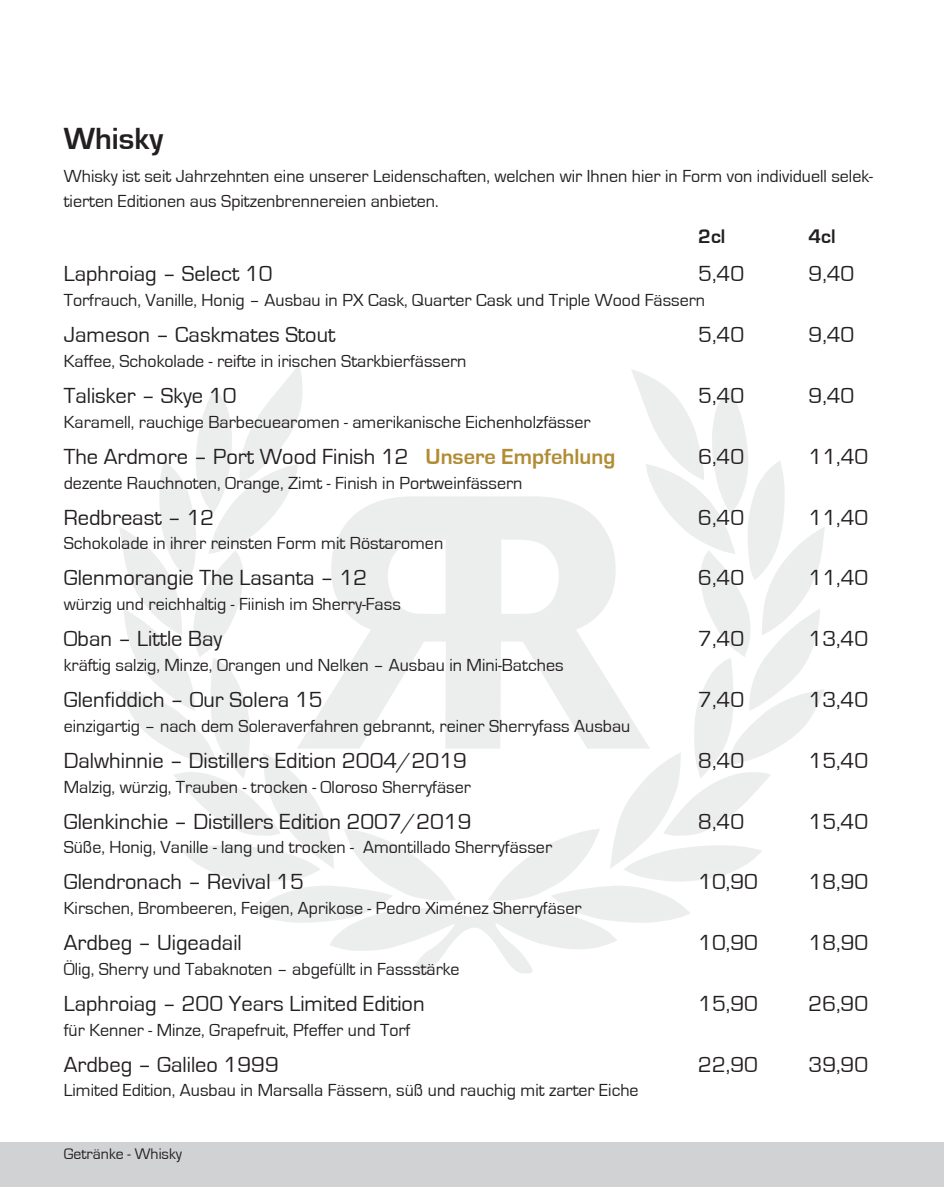
<style>
.page{position:relative;width:944px;height:1187px;background:#fff}
.page>*{position:absolute;margin:0;border:0;box-sizing:border-box;transform-origin:0 0}
.t1{font:700 31.5px "Eurostile";color:#231f20}
.t2{font:22.5px "Eurostile";color:#231f20}
.t3{font:700 20.25px "Eurostile";color:#231f20}
.t4{font:18px/24.8px "Eurostile";color:#231f20}
.t5{font:15.75px "Eurostile";color:#231f20}
.s1{font-weight:700;color:#b18c34}
</style>
<div class="page">
<svg style="left:119px;top:365px;width:706px;height:611px"></svg>
<svg style="left:297px;top:496px;width:353px;height:252px;fill:#eceded"></svg>
<div style="left:0;top:1142px;width:944px;height:44px;background:#d1d2d4"></div>
<h1 class="t1" style="left:64px;top:121px;width:101px">Whisky</h1>
<p class="t4" style="left:64px;top:164px;width:811px">Whisky ist seit Jahrzehnten eine unserer Leidenschaften, welchen wir Ihnen hier in Form von individuell selek&shy;tierten Editionen aus Spitzenbrennereien anbieten.</p>
<p class="t3" style="left:698px;top:225px;width:29px">2cl</p>
<p class="t3" style="left:809px;top:225px;width:29px">4cl</p>
<p class="t2" style="left:64px;top:262px;width:210px">Laphroiag – Select 10</p>
<p class="t2" style="left:698px;top:262px;width:47px">5,40</p>
<p class="t2" style="left:809px;top:262px;width:47px">9,40</p>
<p class="t4" style="left:64px;top:288px;width:643px">Torfrauch, Vanille, Honig – Ausbau in PX Cask, Quarter Cask und Triple Wood Fässern</p>
<p class="t2" style="left:64px;top:323px;width:273px">Jameson – Caskmates Stout</p>
<p class="t2" style="left:698px;top:323px;width:47px">5,40</p>
<p class="t2" style="left:809px;top:323px;width:47px">9,40</p>
<p class="t4" style="left:64px;top:349px;width:404px">Kaffee, Schokolade - reifte in irischen Starkbierfässern</p>
<p class="t2" style="left:64px;top:383px;width:174px">Talisker – Skye 10</p>
<p class="t2" style="left:698px;top:383px;width:47px">5,40</p>
<p class="t2" style="left:809px;top:383px;width:47px">9,40</p>
<p class="t4" style="left:64px;top:410px;width:528px">Karamell, rauchige Barbecuearomen - amerikanische Eichenholzfässer</p>
<p class="t2" style="left:64px;top:444px;width:553px">The Ardmore – Port Wood Finish 12 <span class="s1">Unsere Empfehlung</span></p>
<p class="t2" style="left:698px;top:444px;width:47px">6,40</p>
<p class="t2" style="left:809px;top:444px;width:61px">11,40</p>
<p class="t4" style="left:64px;top:470px;width:460px">dezente Rauchnoten, Orange, Zimt - Finish in Portweinfässern</p>
<p class="t2" style="left:64px;top:505px;width:152px">Redbreast – 12</p>
<p class="t2" style="left:698px;top:505px;width:47px">6,40</p>
<p class="t2" style="left:809px;top:505px;width:61px">11,40</p>
<p class="t4" style="left:64px;top:531px;width:381px">Schokolade in ihrer reinsten Form mit Röstaromen</p>
<p class="t2" style="left:64px;top:566px;width:305px">Glenmorangie The Lasanta – 12</p>
<p class="t2" style="left:698px;top:566px;width:47px">6,40</p>
<p class="t2" style="left:809px;top:566px;width:61px">11,40</p>
<p class="t4" style="left:64px;top:592px;width:339px">würzig und reichhaltig - Fiinish im Sherry-Fass</p>
<p class="t2" style="left:64px;top:626px;width:160px">Oban – Little Bay</p>
<p class="t2" style="left:698px;top:626px;width:47px">7,40</p>
<p class="t2" style="left:809px;top:626px;width:61px">13,40</p>
<p class="t4" style="left:64px;top:653px;width:501px">kräftig salzig, Minze, Orangen und Nelken – Ausbau in Mini-Batches</p>
<p class="t2" style="left:64px;top:687px;width:260px">Glenfiddich – Our Solera 15</p>
<p class="t2" style="left:698px;top:687px;width:47px">7,40</p>
<p class="t2" style="left:809px;top:687px;width:61px">13,40</p>
<p class="t4" style="left:64px;top:713px;width:568px">einzigartig – nach dem Soleraverfahren gebrannt, reiner Sherryfass Ausbau</p>
<p class="t2" style="left:64px;top:748px;width:405px">Dalwhinnie – Distillers Edition 2004/2019</p>
<p class="t2" style="left:698px;top:748px;width:47px">8,40</p>
<p class="t2" style="left:809px;top:748px;width:61px">15,40</p>
<p class="t4" style="left:64px;top:774px;width:409px">Malzig, würzig, Trauben - trocken - Oloroso Sherryfäser</p>
<p class="t2" style="left:64px;top:809px;width:409px">Glenkinchie – Distillers Edition 2007/2019</p>
<p class="t2" style="left:698px;top:809px;width:47px">8,40</p>
<p class="t2" style="left:809px;top:809px;width:61px">15,40</p>
<p class="t4" style="left:64px;top:835px;width:490px">Süße, Honig, Vanille - lang und trocken - Amontillado Sherryfässer</p>
<p class="t2" style="left:64px;top:869px;width:242px">Glendronach – Revival 15</p>
<p class="t2" style="left:698px;top:869px;width:61px">10,90</p>
<p class="t2" style="left:809px;top:869px;width:61px">18,90</p>
<p class="t4" style="left:64px;top:896px;width:519px">Kirschen, Brombeeren, Feigen, Aprikose - Pedro Ximénez Sherryfäser</p>
<p class="t2" style="left:64px;top:930px;width:180px">Ardbeg – Uigeadail</p>
<p class="t2" style="left:698px;top:930px;width:61px">10,90</p>
<p class="t2" style="left:809px;top:930px;width:61px">18,90</p>
<p class="t4" style="left:64px;top:956px;width:397px">Ölig, Sherry und Tabaknoten – abgefüllt in Fassstärke</p>
<p class="t2" style="left:64px;top:991px;width:362px">Laphroiag – 200 Years Limited Edition</p>
<p class="t2" style="left:698px;top:991px;width:61px">15,90</p>
<p class="t2" style="left:809px;top:991px;width:61px">26,90</p>
<p class="t4" style="left:64px;top:1017px;width:348px">für Kenner - Minze, Grapefruit, Pfeffer und Torf</p>
<p class="t2" style="left:64px;top:1052px;width:217px">Ardbeg – Galileo 1999</p>
<p class="t2" style="left:698px;top:1052px;width:61px">22,90</p>
<p class="t2" style="left:809px;top:1052px;width:61px">39,90</p>
<p class="t4" style="left:64px;top:1078px;width:576px">Limited Edition, Ausbau in Marsalla Fässern, süß und rauchig mit zarter Eiche</p>
<p class="t5" style="left:64px;top:1145px;width:120px">Getränke - Whisky</p>
</div>
